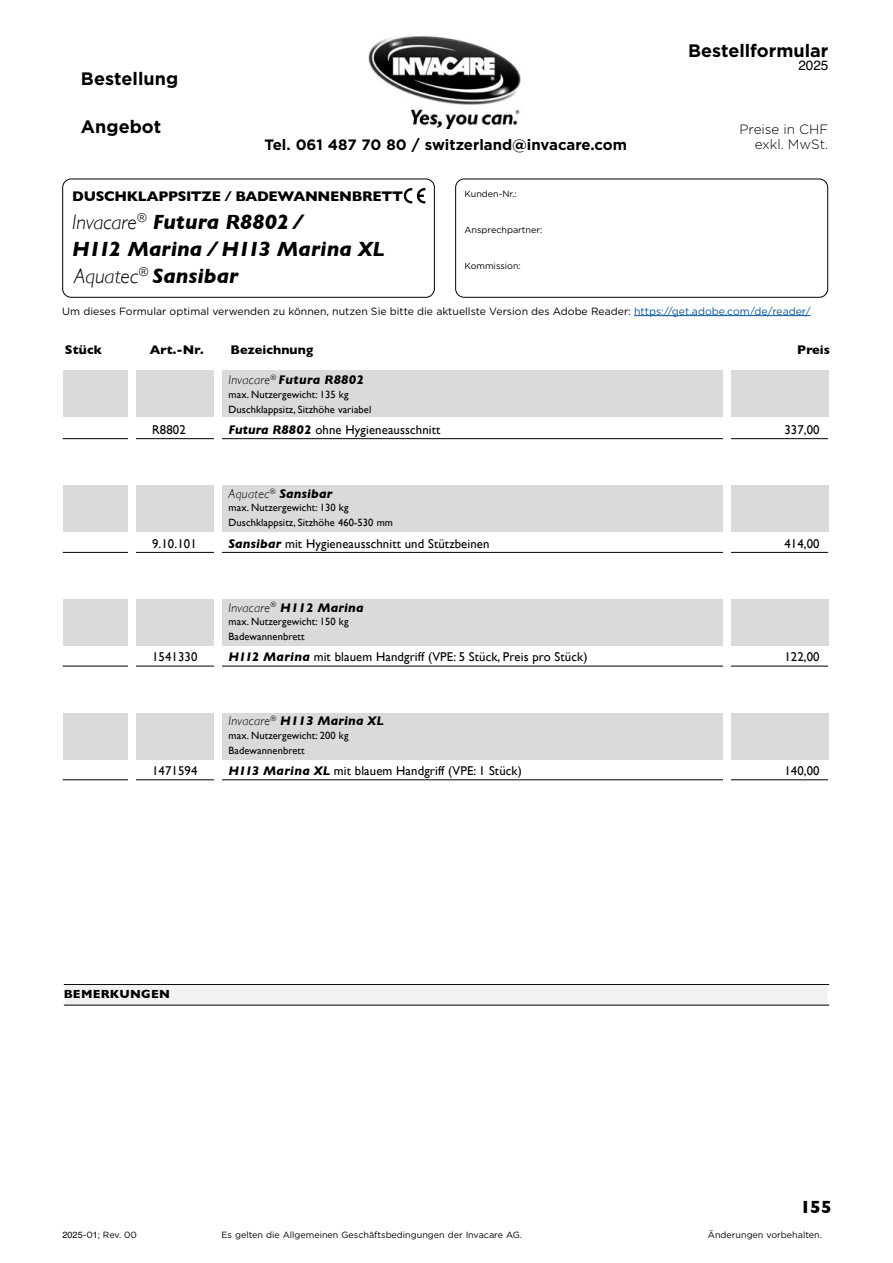
<style>
.page{position:relative;width:893px;height:1263px;background:#fff}
.page>*{position:absolute;margin:0;border:0;box-sizing:border-box;transform-origin:0 0}
.t1{font:italic 700 21px/27px "Gill Sans";color:#000}
.t2{font:700 18px "Gotham";color:#000}
.t3{font:700 18px "Gill Sans";color:#000}
.t4{font:700 15px "Gotham";color:#000}
.t5{font:700 14.25px "Gill Sans";letter-spacing:-.02em;color:#000}
.t6{font:300 13.5px/15px "Gotham";color:#000;text-align:right}
.t7{font:13.5px "Helvetica";color:#000}
.t8{font:12.75px "Gill Sans";letter-spacing:.01em;color:#000}
.t9{font:italic 700 12.75px "Gill Sans";letter-spacing:.01em;color:#000}
.t10{font:700 12.75px "Gill Sans";letter-spacing:.01em;color:#000}
.t11{font:700 12px "Gill Sans";letter-spacing:.02em;color:#000}
.t12{font:10.5px/15px "Gill Sans";letter-spacing:.01em;color:#000}
.t13{font:10.5px "Gotham";color:#000}
.t14{font:9px "Gotham";color:#000}
.s1{font-weight:300}
.s2{color:#0755a0}
.s3{font-weight:700;font-style:italic}
.s4{font-family:"Helvetica"}
</style>
<div class="page">
<div style="left:62px;top:179px;width:373px;height:119px;border:1px solid #000;border-radius:9px"></div>
<div style="left:455px;top:179px;width:373px;height:119px;border:1px solid #000;border-radius:9px"></div>
<svg style="left:404px;top:188px;width:21px;height:15px"></svg>
<img style="left:369px;top:36px;width:152px;height:92px">
<hr style="left:634px;top:315px;width:177px;height:1px;background:#0755a0">
<div style="left:64px;top:713px;width:765px;height:47px;background:#dadada"></div>
<div style="left:64px;top:599px;width:765px;height:47px;background:#dadada"></div>
<div style="left:64px;top:370px;width:765px;height:47px;background:#dadada"></div>
<div style="left:64px;top:485px;width:765px;height:47px;background:#dadada"></div>
<hr style="left:63px;top:438px;width:765px;height:1px;background:#000">
<hr style="left:63px;top:552px;width:765px;height:1px;background:#000">
<hr style="left:63px;top:666px;width:765px;height:1px;background:#000">
<hr style="left:63px;top:779px;width:765px;height:1px;background:#000">
<div style="left:129px;top:338px;width:7px;height:638px;background:#fff"></div>
<div style="left:723px;top:338px;width:7px;height:638px;background:#fff"></div>
<div style="left:215px;top:338px;width:7px;height:638px;background:#fff"></div>
<hr style="left:64px;top:984px;width:765px;height:1px;background:#000">
<div style="left:65px;top:985px;width:762px;height:20px;background:#f2f2f2"></div>
<hr style="left:64px;top:1005px;width:765px;height:1px;background:#000">
<h2 class="t2" style="left:81px;top:66px;width:99px">Bestellung</h2>
<h2 class="t2" style="left:81px;top:114px;width:82px">Angebot</h2>
<p class="t4" style="left:265px;top:135px;width:364px">Tel. 061 487 70 80 / switzerland@invacare.com</p>
<p class="t5" style="left:72px;top:185px;width:332px">DUSCHKLAPPSITZE / BADEWANNENBRETT</p>
<h1 class="t1" style="left:72px;top:209px;width:314px"><span class="s1">Invacare</span><sup>®</sup> Futura R8802 /<br>H112 Marina / H113 Marina XL<br><span class="s1">Aquatec</span><sup>®</sup> Sansibar</h1>
<p class="t14" style="left:464px;top:188px;width:54px">Kunden-Nr.:</p>
<p class="t14" style="left:464px;top:224px;width:79px">Ansprechpartner:</p>
<p class="t14" style="left:464px;top:260px;width:58px">Kommission:</p>
<h2 class="t2" style="left:688px;top:39px;width:142px">Bestellformular</h2>
<p class="t7" style="left:798px;top:59px;width:32px">2025</p>
<p class="t6" style="left:740px;top:121px;width:90px">Preise in CHF exkl. MwSt.</p>
<p class="t13" style="left:62px;top:304px;width:750px">Um dieses Formular optimal verwenden zu können, nutzen Sie bitte die aktuellste Version des Adobe Reader: <span class="s2">https://get.adobe.com/de/reader/</span></p>
<p class="t10" style="left:65px;top:340px;width:39px">Stück</p>
<p class="t10" style="left:150px;top:340px;width:55px">Art.-Nr.</p>
<p class="t10" style="left:231px;top:340px;width:84px">Bezeichnung</p>
<p class="t10" style="left:797px;top:340px;width:34px">Preis</p>
<p class="t9" style="left:229px;top:372px;width:137px"><span class="s1">Invacare</span><sup>®</sup> Futura R8802</p>
<p class="t12" style="left:229px;top:387px;width:144px">max. Nutzergewicht: 135 kg<br>Duschklappsitz, Sitzhöhe variabel</p>
<p class="t8" style="left:152px;top:422px;width:35px">R8802</p>
<p class="t8" style="left:229px;top:422px;width:213px"><span class="s3">Futura R8802</span> ohne Hygieneausschnitt</p>
<p class="t8" style="left:784px;top:422px;width:37px">337,00</p>
<p class="t9" style="left:229px;top:486px;width:105px"><span class="s1">Aquatec</span><sup>®</sup> Sansibar</p>
<p class="t12" style="left:229px;top:500px;width:166px">max. Nutzergewicht: 130 kg<br>Duschklappsitz, Sitzhöhe 460-530 mm</p>
<p class="t8" style="left:152px;top:536px;width:46px">9.10.101</p>
<p class="t8" style="left:229px;top:536px;width:262px"><span class="s3">Sansibar</span> mit Hygieneausschnitt und Stützbeinen</p>
<p class="t8" style="left:784px;top:536px;width:37px">414,00</p>
<p class="t9" style="left:229px;top:600px;width:137px"><span class="s1">Invacare</span><sup>®</sup> H112 Marina</p>
<p class="t12" style="left:229px;top:614px;width:122px">max. Nutzergewicht: 150 kg<br>Badewannenbrett</p>
<p class="t8" style="left:152px;top:650px;width:47px">1541330</p>
<p class="t8" style="left:229px;top:650px;width:360px"><span class="s3">H112 Marina</span> mit blauem Handgriff (VPE: 5 Stück, Preis pro Stück)</p>
<p class="t8" style="left:784px;top:650px;width:37px">122,00</p>
<p class="t9" style="left:229px;top:714px;width:157px"><span class="s1">Invacare</span><sup>®</sup> H113 Marina XL</p>
<p class="t12" style="left:229px;top:728px;width:122px">max. Nutzergewicht: 200 kg<br>Badewannenbrett</p>
<p class="t8" style="left:152px;top:763px;width:47px">1471594</p>
<p class="t8" style="left:229px;top:763px;width:295px"><span class="s3">H113 Marina XL</span> mit blauem Handgriff (VPE: 1 Stück)</p>
<p class="t8" style="left:784px;top:763px;width:37px">140,00</p>
<p class="t11" style="left:64px;top:985px;width:108px">BEMERKUNGEN</p>
<h2 class="t3" style="left:800px;top:1193px;width:33px">155</h2>
<p class="t14" style="left:63px;top:1229px;width:76px"><span class="s4">2025</span>-0<span class="s4">1</span>; Rev. 00</p>
<p class="t14" style="left:222px;top:1229px;width:302px">Es gelten die Allgemeinen Geschäftsbedingungen der Invacare AG.</p>
<p class="t14" style="left:708px;top:1229px;width:115px">Änderungen vorbehalten.</p>
</div>
